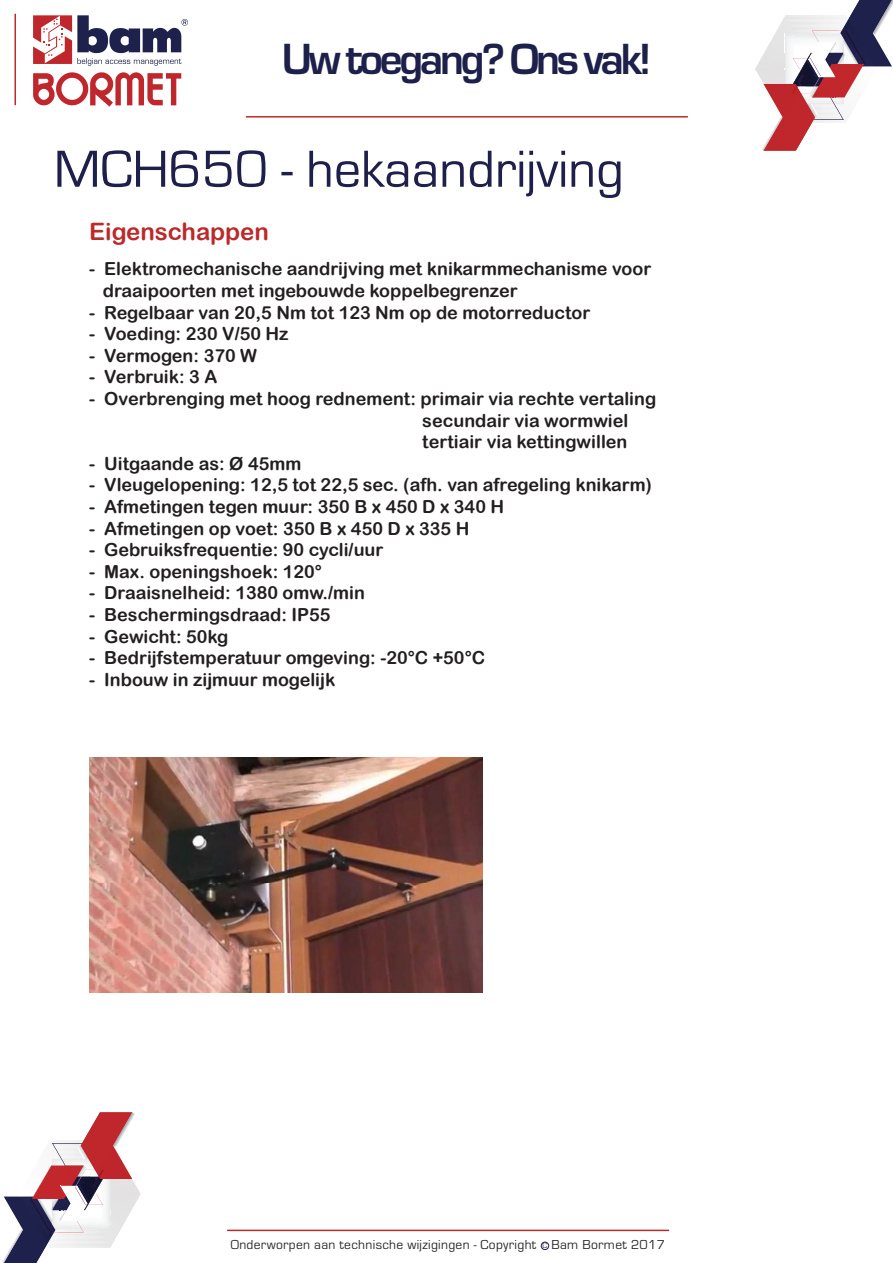
<style>
.page{position:relative;width:893px;height:1263px;background:#fff}
.page>*{position:absolute;margin:0;border:0;box-sizing:border-box;transform-origin:0 0}
.t1{font:54px "Eurostile";color:#1e1f4a}
.t2{font:700 45.3px "Eurostile";letter-spacing:-.07em;color:#1d204a}
.t3{font:24px "Arial Rounded MT Bold";color:#bc292a}
.t4{font:18px "Arial Rounded MT Bold";color:#231f20}
.t5{font:13.5px "Eurostile";letter-spacing:.025em;color:#292929}
.t6{font:7.95px "Eurostile";color:#1d204a}
</style>
<div class="page">
<hr style="left:227px;top:1229px;width:442px;height:2px;background:#be2a2b">
<svg style="left:33px;top:15px;width:155px;height:92px"></svg>
<hr style="left:15px;top:14px;width:1px;height:91px;background:#be2a2b">
<svg style="left:755px;top:0;width:138px;height:151px"></svg>
<svg style="left:2px;top:1112px;width:138px;height:151px"></svg>
<hr style="left:246px;top:116px;width:442px;height:2px;background:#be2a2b">
<div style="left:541px;top:1242px;width:8px;height:8px;border:1px solid #1d204a;border-radius:50%"></div>
<img style="left:89px;top:758px;width:394px;height:234px">
<h2 class="t2" style="left:282px;top:34px;width:371px">Uw toegang? Ons vak!</h2>
<p class="t1" style="left:54px;top:140px;width:571px">MCH650 - hekaandrijving</p>
<p class="t3" style="left:89px;top:217px;width:181px">Eigenschappen</p>
<p class="t4" style="left:89px;top:258px;width:563px">- Elektromechanische aandrijving met knikarmmechanisme voor</p>
<p class="t4" style="left:103px;top:280px;width:416px">draaipoorten met ingebouwde koppelbegrenzer</p>
<p class="t4" style="left:89px;top:301px;width:502px">- Regelbaar van 20,5 Nm tot 123 Nm op de motorreductor</p>
<p class="t4" style="left:89px;top:323px;width:201px">- Voeding: 230 V/50 Hz</p>
<p class="t4" style="left:89px;top:345px;width:169px">- Vermogen: 370 W</p>
<p class="t4" style="left:89px;top:366px;width:130px">- Verbruik: 3 A</p>
<p class="t4" style="left:89px;top:388px;width:568px">- Overbrenging met hoog rednement: primair via rechte vertaling</p>
<p class="t4" style="left:422px;top:409px;width:208px">secundair via wormwiel</p>
<p class="t4" style="left:422px;top:431px;width:207px">tertiair via kettingwillen</p>
<p class="t4" style="left:89px;top:453px;width:214px">- Uitgaande as: Ø 45mm</p>
<p class="t4" style="left:89px;top:474px;width:564px">- Vleugelopening: 12,5 tot 22,5 sec. (afh. van afregeling knikarm)</p>
<p class="t4" style="left:89px;top:496px;width:416px">- Afmetingen tegen muur: 350 B x 450 D x 340 H</p>
<p class="t4" style="left:89px;top:517px;width:382px">- Afmetingen op voet: 350 B x 450 D x 335 H</p>
<p class="t4" style="left:89px;top:539px;width:295px">- Gebruiksfrequentie: 90 cycli/uur</p>
<p class="t4" style="left:89px;top:561px;width:234px">- Max. openingshoek: 120°</p>
<p class="t4" style="left:89px;top:582px;width:277px">- Draaisnelheid: 1380 omw./min</p>
<p class="t4" style="left:89px;top:604px;width:243px">- Beschermingsdraad: IP55</p>
<p class="t4" style="left:89px;top:625px;width:141px">- Gewicht: 50kg</p>
<p class="t4" style="left:89px;top:647px;width:397px">- Bedrijfstemperatuur omgeving: -20°C +50°C</p>
<p class="t4" style="left:89px;top:669px;width:248px">- Inbouw in zijmuur mogelijk</p>
<p class="t5" style="left:231px;top:1237px;width:436px">Onderworpen aan technische wijzigingen - Copyright Bam Bormet 2017</p>
<p class="t6" style="left:542px;top:1241px;width:6px">C</p>
</div>
